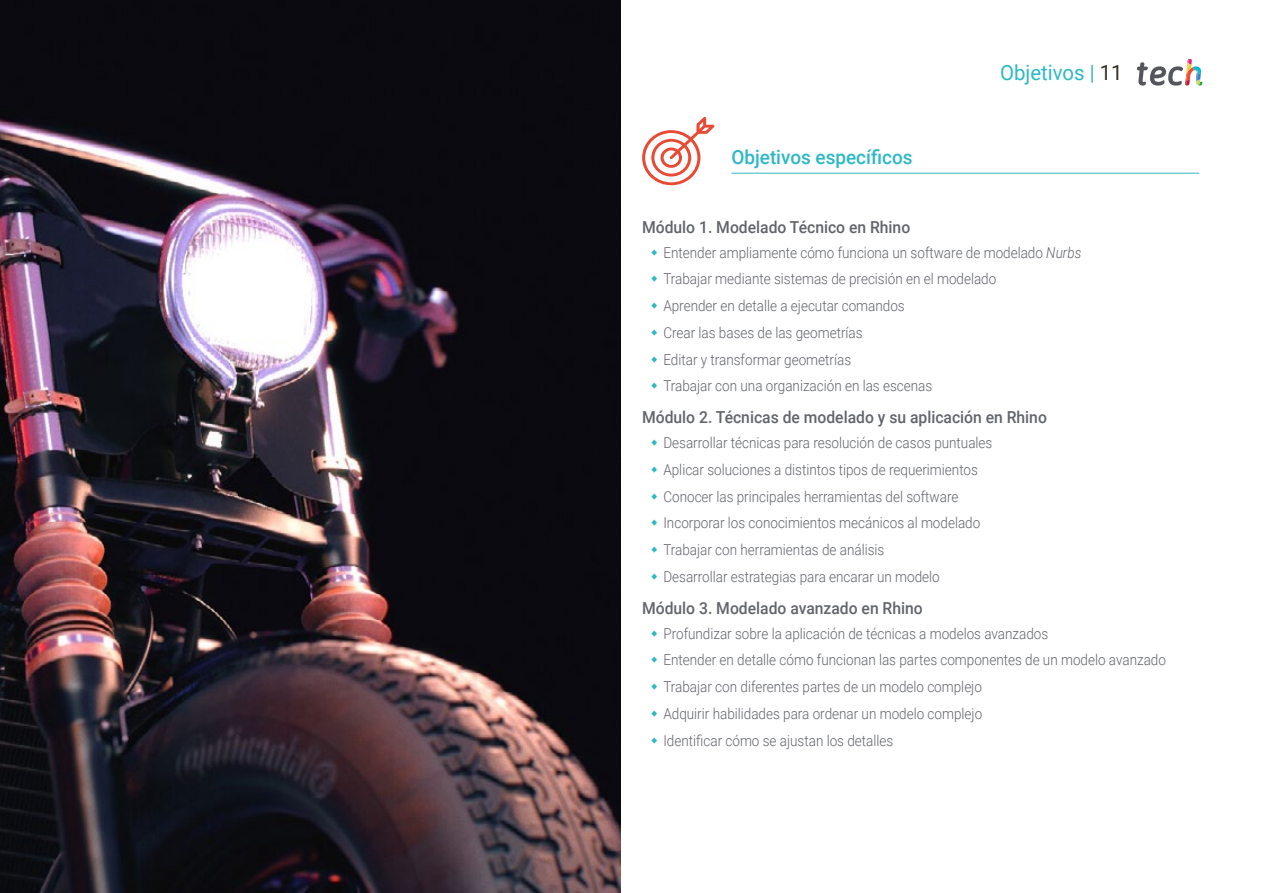
<style>
.page{position:relative;width:1263px;height:893px;background:#fff}
.page>*{position:absolute;margin:0;border:0;box-sizing:border-box;transform-origin:0 0}
.t1{font:21px "Roboto";color:#2db8c5}
.t2{font:500 19.5px "Roboto";color:#2db8c5}
.t3{font:500 16.5px "Roboto";color:#61646a;scale:.95 1}
.t4{font:300 15px/26.7px "Roboto";color:#61646a;scale:.9 1}
.s1{color:#312e20}
.s2{font-style:italic}
</style>
<div class="page">
<hr style="left:731px;top:173px;width:468px;height:1px;background:#2db8c5">
<svg style="left:642px;top:117px;width:72px;height:68px"></svg>
<img style="left:0;top:0;width:621px;height:893px">
<svg style="left:1137px;top:59px;width:65px;height:27px"></svg>
<h2 class="t2" style="left:731px;top:144px;width:183px">Objetivos específicos</h2>
<h1 class="t1" style="left:1000px;top:57px;width:124px">Objetivos | <span class="s1">11</span></h1>
<p class="t3" style="left:642px;top:216px;width:284px">Módulo 1. Modelado Técnico en Rhino</p>
<p class="t4" style="left:663px;top:238px;width:466px">Entender ampliamente cómo funciona un software de modelado <span class="s2">Nurbs </span>Trabajar mediante sistemas de precisión en el modelado<br>Aprender en detalle a ejecutar comandos<br>Crear las bases de las geometrías<br>Editar y transformar geometrías<br>Trabajar con una organización en las escenas</p>
<p class="t3" style="left:642px;top:406px;width:428px">Módulo 2. Técnicas de modelado y su aplicación en Rhino</p>
<p class="t4" style="left:663px;top:429px;width:367px">Desarrollar técnicas para resolución de casos puntuales Aplicar soluciones a distintos tipos de requerimientos Conocer las principales herramientas del software Incorporar los conocimientos mecánicos al modelado Trabajar con herramientas de análisis<br>Desarrollar estrategias para encarar un modelo</p>
<p class="t3" style="left:642px;top:596px;width:297px">Módulo 3. Modelado avanzado en Rhino</p>
<p class="t4" style="left:663px;top:619px;width:560px">Profundizar sobre la aplicación de técnicas a modelos avanzados<br>Entender en detalle cómo funcionan las partes componentes de un modelo avanzado Trabajar con diferentes partes de un modelo complejo<br>Adquirir habilidades para ordenar un modelo complejo<br>Identificar cómo se ajustan los detalles</p>
</div>
